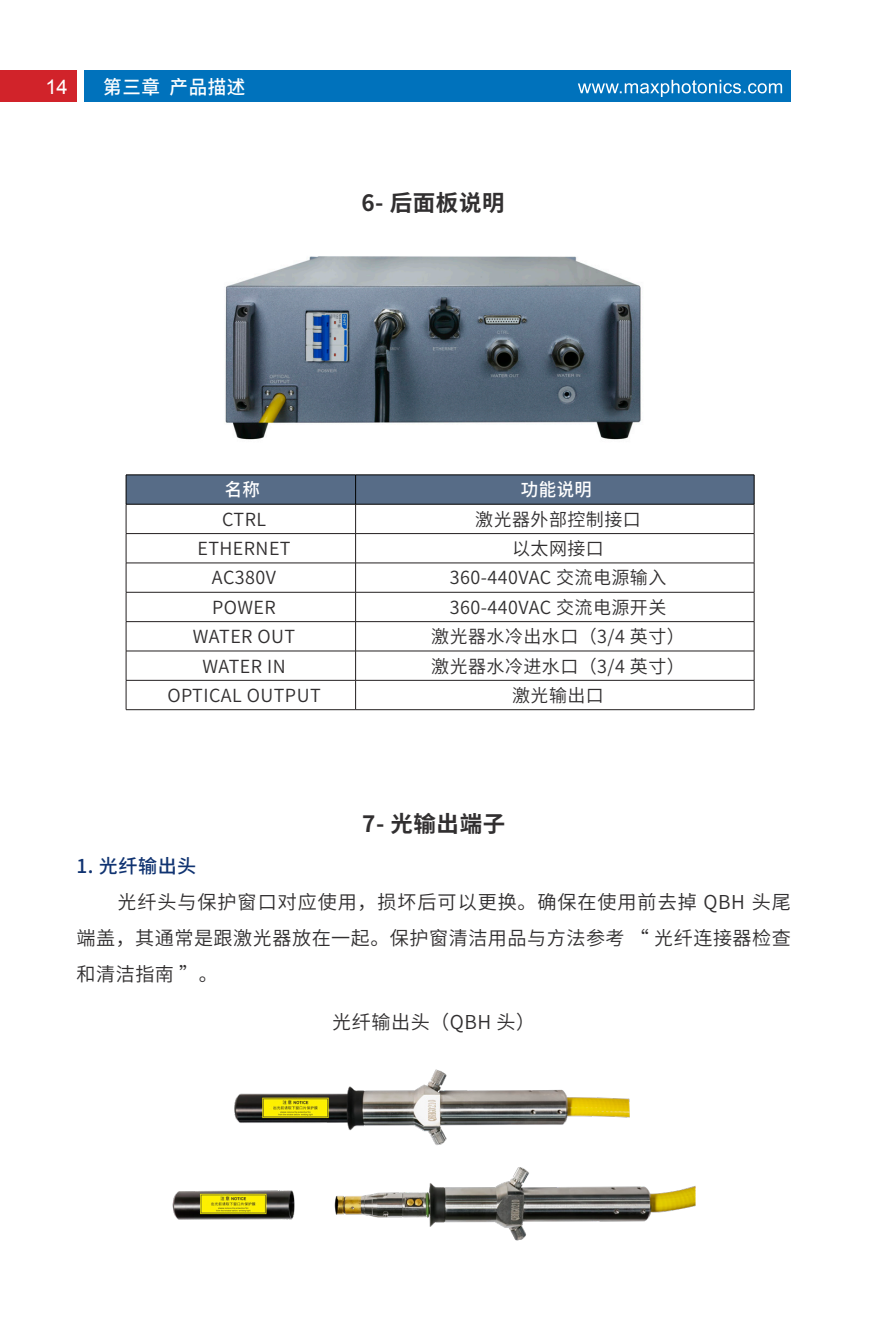
<style>
.page{position:relative;width:893px;height:1340px;background:#fff}
.page>*{position:absolute;margin:0;border:0;box-sizing:border-box;transform-origin:0 0}
._2-二级标题{font:700 22.5px "Source Han Sans SC";letter-spacing:.025em;color:#312f30}
.t1{font:20.25px "Arial";color:#fff}
._1-正文{font:19.12px/36px "Source Han Sans SC";letter-spacing:.025em;color:#312f30;text-align:justify}
.注解文字{font:19.12px "Source Han Sans SC";letter-spacing:.025em;color:#312f30}
.t2{font:500 19.12px "Source Han Sans SC";letter-spacing:.025em;color:#fff}
._3-内文小标{font:500 19.12px "Source Han Sans SC";letter-spacing:.025em;color:#103371}
._8-表格文字{font:18px "Source Han Sans SC";letter-spacing:.025em;color:#312f30}
._8-表格文字-标题{font:500 18px "Source Han Sans SC";letter-spacing:.025em;color:#fff}
</style>
<div class="page">
<div style="left:84px;top:70px;width:707px;height:32px;background:#0072bc"></div>
<div style="left:0;top:70px;width:77px;height:32px;background:#d1232a"></div>
<svg style="left:578px;top:80px;width:204px;height:17px"></svg>
<hr style="left:126px;top:533px;width:230px;height:1px;background:#231f20">
<hr style="left:126px;top:533px;width:1px;height:30px;background:#231f20">
<hr style="left:356px;top:533px;width:398px;height:1px;background:#231f20">
<hr style="left:355px;top:533px;width:1px;height:30px;background:#231f20">
<hr style="left:754px;top:533px;width:1px;height:30px;background:#231f20">
<hr style="left:126px;top:562px;width:230px;height:1px;background:#231f20">
<hr style="left:356px;top:562px;width:398px;height:1px;background:#231f20">
<hr style="left:126px;top:592px;width:230px;height:1px;background:#231f20">
<svg style="left:126px;top:563px;width:1px;height:58px"></svg>
<hr style="left:356px;top:592px;width:398px;height:1px;background:#231f20">
<svg style="left:355px;top:563px;width:1px;height:58px"></svg>
<svg style="left:754px;top:563px;width:1px;height:58px"></svg>
<hr style="left:126px;top:621px;width:230px;height:1px;background:#231f20">
<hr style="left:126px;top:621px;width:1px;height:30px;background:#231f20">
<hr style="left:126px;top:650px;width:230px;height:1px;background:#231f20">
<hr style="left:126px;top:680px;width:230px;height:1px;background:#231f20">
<svg style="left:126px;top:651px;width:1px;height:58px"></svg>
<hr style="left:126px;top:709px;width:230px;height:1px;background:#231f20">
<hr style="left:356px;top:621px;width:398px;height:1px;background:#231f20">
<hr style="left:355px;top:621px;width:1px;height:30px;background:#231f20">
<hr style="left:754px;top:621px;width:1px;height:30px;background:#231f20">
<hr style="left:356px;top:650px;width:398px;height:1px;background:#231f20">
<hr style="left:356px;top:680px;width:398px;height:1px;background:#231f20">
<svg style="left:355px;top:651px;width:1px;height:58px"></svg>
<svg style="left:754px;top:651px;width:1px;height:58px"></svg>
<hr style="left:356px;top:709px;width:398px;height:1px;background:#231f20">
<hr style="left:126px;top:474px;width:230px;height:1px;background:#000">
<hr style="left:356px;top:474px;width:398px;height:1px;background:#000">
<svg style="left:126px;top:475px;width:629px;height:58px"></svg>
<hr style="left:126px;top:504px;width:230px;height:1px;background:#000">
<hr style="left:356px;top:504px;width:398px;height:1px;background:#000">
<img style="left:225px;top:256px;width:416px;height:184px">
<img style="left:172px;top:1167px;width:524px;height:74px">
<img style="left:234px;top:1069px;width:396px;height:76px">
<p class="t1" style="left:45px;top:73px;width:24px">14</p>
<p class="t2" style="left:103px;top:76px;width:143px">第三章 产品描述</p>
<p class="_2-二级标题" style="left:361px;top:190px;width:145px">6- 后面板说明</p>
<p class="_8-表格文字-标题" style="left:225px;top:479px;width:37px">名称</p>
<p class="_8-表格文字-标题" style="left:521px;top:479px;width:73px">功能说明</p>
<p class="_8-表格文字" style="left:222px;top:509px;width:46px">CTRL</p>
<p class="_8-表格文字" style="left:475px;top:509px;width:167px">激光器外部控制接口</p>
<p class="_8-表格文字" style="left:197px;top:538px;width:95px">ETHERNET</p>
<p class="_8-表格文字" style="left:512px;top:538px;width:93px">以太网接口</p>
<p class="_8-表格文字" style="left:212px;top:567px;width:66px">AC380V</p>
<p class="_8-表格文字" style="left:450px;top:567px;width:218px">360-440VAC 交流电源输入</p>
<p class="_8-表格文字" style="left:212px;top:597px;width:65px">POWER</p>
<p class="_8-表格文字" style="left:450px;top:597px;width:218px">360-440VAC 交流电源开关</p>
<p class="_8-表格文字" style="left:193px;top:626px;width:104px">WATER OUT</p>
<p class="_8-表格文字" style="left:431px;top:626px;width:255px">激光器水冷出水口（3/4 英寸）</p>
<p class="_8-表格文字" style="left:202px;top:655px;width:85px">WATER IN</p>
<p class="_8-表格文字" style="left:431px;top:655px;width:255px">激光器水冷进水口（3/4 英寸）</p>
<p class="_8-表格文字" style="left:167px;top:685px;width:155px">OPTICAL OUTPUT</p>
<p class="_8-表格文字" style="left:512px;top:685px;width:93px">激光输出口</p>
<p class="_2-二级标题" style="left:362px;top:810px;width:145px">7- 光输出端子</p>
<p class="_3-内文小标" style="left:77px;top:855px;width:121px">1. 光纤输出头</p>
<p class="_1-正文" style="left:77px;top:884px;width:716px;text-indent:41px">光纤头与保护窗口对应使用，损坏后可以更换。确保在使用前去掉 QBH 头尾端盖，其通常是跟激光器放在一起。保护窗清洁用品与方法参考 “ 光纤连接器检查和清洁指南 ”。</p>
<p class="注解文字" style="left:332px;top:1011px;width:204px">光纤输出头（QBH 头）</p>
</div>
